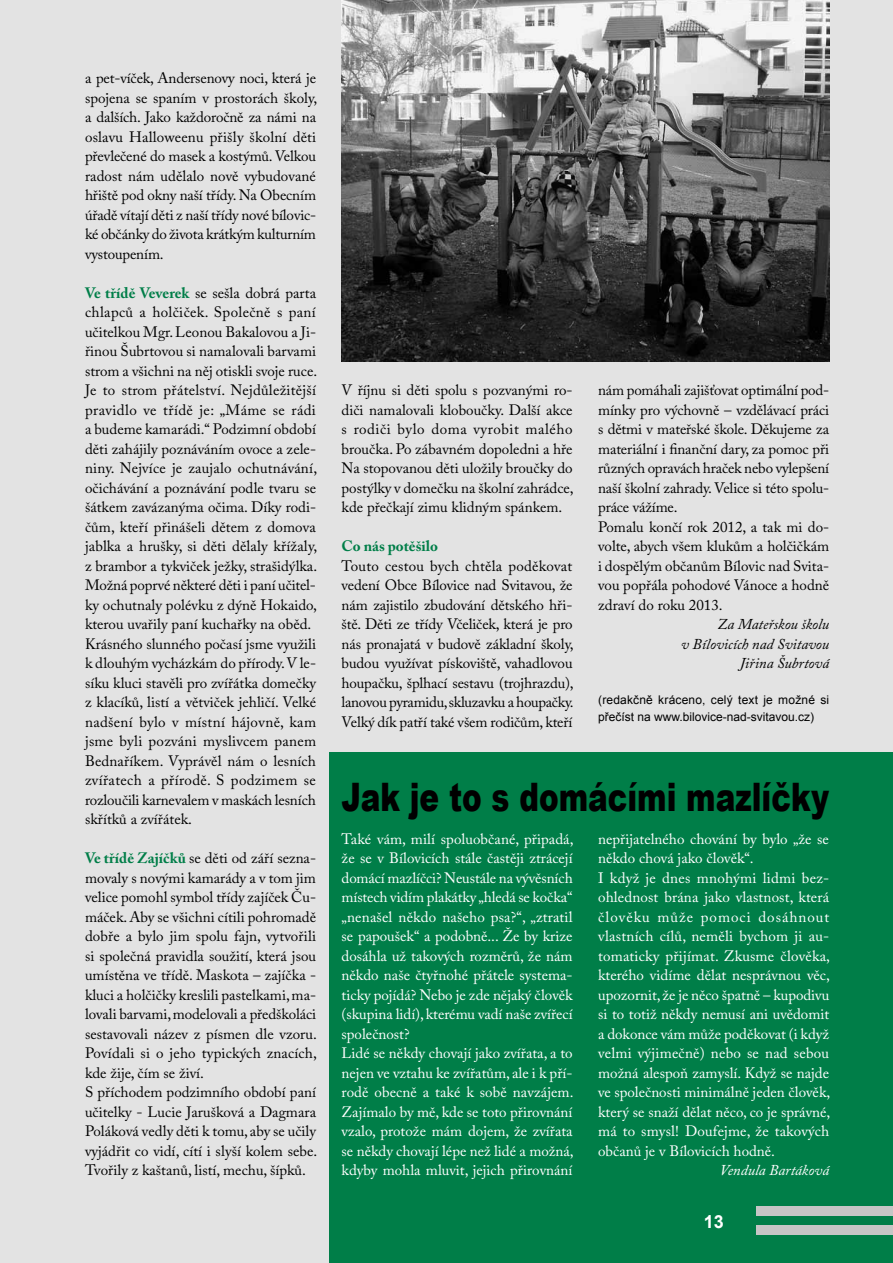
<style>
.page{position:relative;width:893px;height:1263px;background:#fff}
.page>*{position:absolute;margin:0;border:0;box-sizing:border-box;transform-origin:0 0}
.t1{font:900 39.3px "Arial";color:#000;scale:.75 1}
.t2{font:700 18px "Arial";color:#fff}
.t3{font:15px/19.5px "Adobe Caslon Pro";color:#000;text-align:justify}
.t4{font:15px/19.5px "Adobe Caslon Pro";color:#fff}
.t5{font:italic 15px/19.5px "Adobe Caslon Pro";color:#000;text-align:right}
.t6{font:italic 15px "Adobe Caslon Pro";color:#fff}
.t7{font:700 15px "Adobe Caslon Pro";color:#007e48}
.t8{font:12px/16.5px "Arial";color:#000}
.s1{font-weight:700;color:#007e48}
</style>
<div class="page">
<div style="left:323px;top:752px;width:570px;height:511px;background:#007e48"></div>
<div style="left:0;top:631px;width:329px;height:632px;background:#e3e3e3"></div>
<div style="left:0;top:0;width:893px;height:752px;background:#e3e3e3"></div>
<img style="left:342px;top:0;width:487px;height:361px">
<div style="left:757px;top:1206px;width:136px;height:10px;background:#c6c6c6"></div>
<div style="left:757px;top:1225px;width:136px;height:9px;background:#c6c6c6"></div>
<p class="t3" style="left:85px;top:68px;width:234px">a pet-víček, Andersenovy noci, která je spojena se spaním v prostorách školy, a dalších. Jako každoročně za námi na oslavu Halloweenu přišly školní děti převlečené do masek a kostýmů. Velkou radost nám udělalo nově vybudované hřiště pod okny naší třídy. Na Obecním úřadě vítají děti z naší třídy nové bílovic&shy;ké občánky do života krátkým kulturním vystoupením.</p>
<p class="t3" style="left:85px;top:283px;width:234px;text-align:left"><span class="s1">Ve třídě Veverek</span> se sešla dobrá parta chlapců a holčiček. Společně s paní učitelkou Mgr. Leonou Bakalovou a Ji&shy;řinou Šubrtovou si namalovali barvami strom a všichni na něj otiskli svoje ruce.<br>Je to strom přátelství. Nejdůležitější pravidlo ve třídě je: „Máme se rádi a budeme kamarádi.“ Podzimní období děti zahájily poznáváním ovoce a zele&shy;niny. Nejvíce je zaujalo ochutnávání, očichávání a poznávání podle tvaru se šátkem zavázanýma očima. Díky rodi&shy;čům, kteří přinášeli dětem z domova jablka a hrušky, si děti dělaly křížaly, z brambor a tykviček ježky, strašidýlka.<br>Možná poprvé některé děti i paní učitel&shy;ky ochutnaly polévku z dýně Hokaido, kterou uvařily paní kuchařky na oběd.<br>Krásného slunného počasí jsme využili k dlouhým vycházkám do přírody. V le&shy;síku kluci stavěli pro zvířátka domečky z klacíků, listí a větviček jehličí. Velké nadšení bylo v místní hájovně, kam jsme byli pozváni myslivcem panem Bednaříkem. Vyprávěl nám o lesních zvířatech a přírodě. S podzimem se rozloučili karnevalem v maskách lesních skřítků a zvířátek.</p>
<p class="t3" style="left:85px;top:848px;width:234px;text-align:left"><span class="s1">Ve třídě Zajíčků</span> se děti od září sezna&shy;movaly s novými kamarády a v tom jim velice pomohl symbol třídy zajíček Ču&shy;máček. Aby se všichni cítili pohromadě dobře a bylo jim spolu fajn, vytvořili si společná pravidla soužití, která jsou umístěna ve třídě. Maskota – zajíčka - kluci a holčičky kreslili pastelkami, ma&shy;lovali barvami, modelovali a předškoláci sestavovali název z písmen dle vzoru.<br>Povídali si o jeho typických znacích, kde žije, čím se živí.<br>S příchodem podzimního období paní učitelky - Lucie Jarušková a Dagmara Poláková vedly děti k tomu, aby se učily vyjádřit co vidí, cítí i slyší kolem sebe.<br>Tvořily z kaštanů, listí, mechu, šípků.</p>
<p class="t3" style="left:342px;top:380px;width:233px">V říjnu si děti spolu s pozvanými ro&shy;diči namalovali kloboučky. Další akce s rodiči bylo doma vyrobit malého broučka. Po zábavném dopoledni a hře Na stopovanou děti uložily broučky do postýlky v domečku na školní zahrádce, kde přečkají zimu klidným spánkem.</p>
<p class="t7" style="left:342px;top:537px;width:98px">Co nás potěšilo</p>
<p class="t3" style="left:342px;top:556px;width:234px">Touto cestou bych chtěla poděkovat vedení Obce Bílovice nad Svitavou, že nám zajistilo zbudování dětského hři&shy;ště. Děti ze třídy Včeliček, která je pro nás pronajatá v budově základní školy, budou využívat pískoviště, vahadlovou houpačku, šplhací sestavu (trojhrazdu), lanovou pyramidu, skluzavku a houpačky.<br>Velký dík patří také všem rodičům, kteří</p>
<p class="t3" style="left:598px;top:380px;width:233px;text-align:left">nám pomáhali zajišťovat optimální pod&shy;mínky pro výchovně – vzdělávací práci s dětmi v mateřské škole. Děkujeme za materiální i finanční dary, za pomoc při různých opravách hraček nebo vylepšení naší školní zahrady. Velice si této spolu&shy;práce vážíme.<br>Pomalu končí rok 2012, a tak mi do&shy;volte, abych všem klukům a holčičkám i dospělým občanům Bílovic nad Svita&shy;vou popřála pohodové Vánoce a hodně zdraví do roku 2013.</p>
<p class="t5" style="left:681px;top:614px;width:149px">Za Mateřskou školu<br>v Bílovicích nad Svitavou<br>Jiřina Šubrtová</p>
<p class="t8" style="left:598px;top:692px;width:233px">(redakčně kráceno, celý text je možné si přečíst na www.bilovice-nad-svitavou.cz)</p>
<h1 class="t1" style="left:342px;top:769px;width:652px">Jak je to s domácími mazlíčky</h1>
<p class="t4" style="left:342px;top:829px;width:234px">Také vám, milí spoluobčané, připadá, že se v Bílovicích stále častěji ztrácejí domácí mazlíčci? Neustále na vývěsních místech vidím plakátky „hledá se kočka“ „nenašel někdo našeho psa?“, „ztratil se papoušek“ a podobně... Že by krize dosáhla už takových rozměrů, že nám někdo naše čtyřnohé přátele systema&shy;ticky pojídá? Nebo je zde nějaký člověk (skupina lidí), kterému vadí naše zvířecí společnost?<br>Lidé se někdy chovají jako zvířata, a to nejen ve vztahu ke zvířatům, ale i k pří&shy;rodě obecně a také k sobě navzájem.<br>Zajímalo by mě, kde se toto přirovnání vzalo, protože mám dojem, že zvířata se někdy chovají lépe než lidé a možná, kdyby mohla mluvit, jejich přirovnání</p>
<p class="t4" style="left:598px;top:829px;width:234px">nepřijatelného chování by bylo „že se někdo chová jako člověk“.<br>I když je dnes mnohými lidmi bez&shy;ohlednost brána jako vlastnost, která člověku může pomoci dosáhnout vlastních cílů, neměli bychom ji au&shy;tomaticky přijímat. Zkusme člověka, kterého vidíme dělat nesprávnou věc, upozornit, že je něco špatně – kupodivu si to totiž někdy nemusí ani uvědomit a dokonce vám může poděkovat (i když velmi výjimečně) nebo se nad sebou možná alespoň zamyslí. Když se najde ve společnosti minimálně jeden člověk, který se snaží dělat něco, co je správné, má to smysl! Doufejme, že takových občanů je v Bílovicích hodně.</p>
<p class="t6" style="left:720px;top:1161px;width:111px">Vendula Bartáková</p>
<p class="t2" style="left:704px;top:1209px;width:22px">13</p>
</div>
